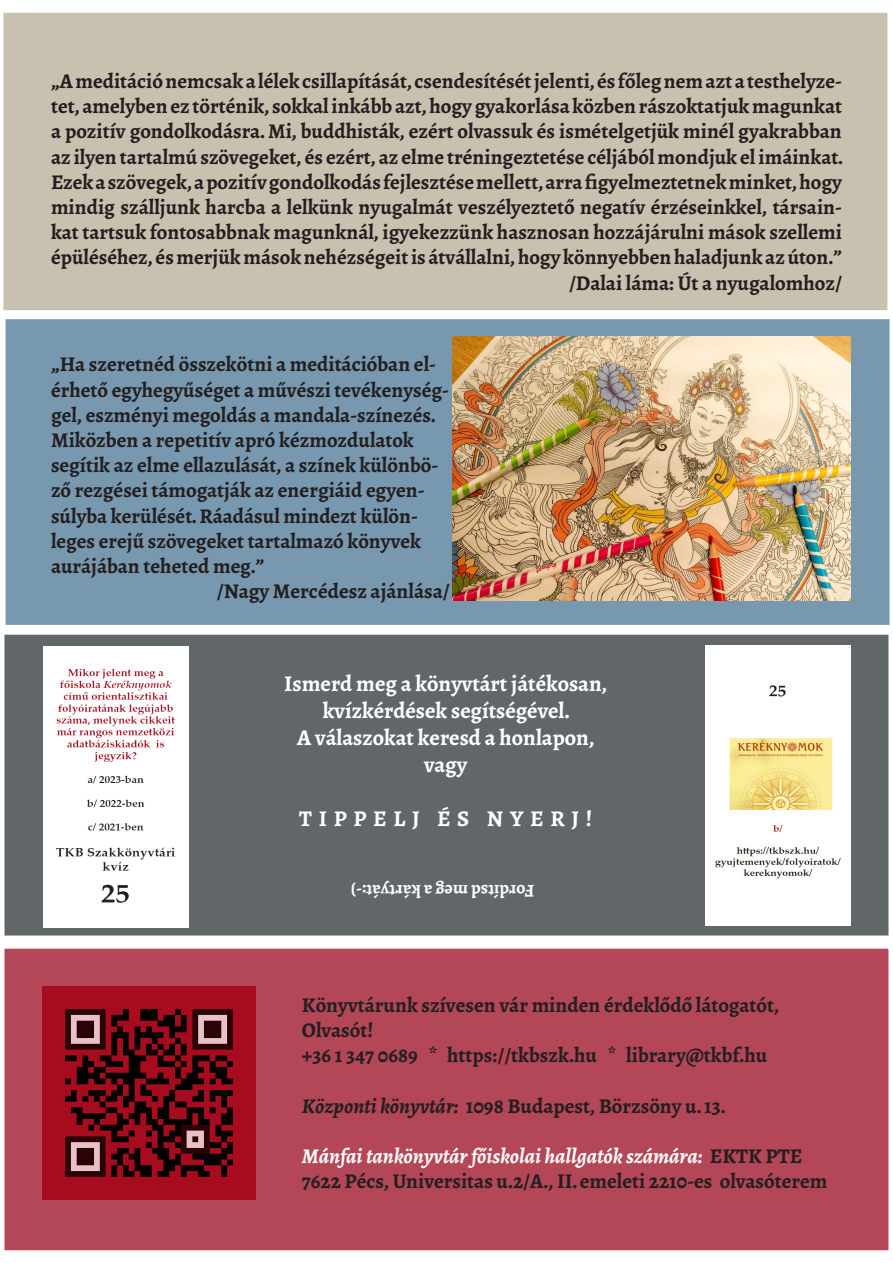
<style>
.page{position:relative;width:893px;height:1263px;background:#fff}
.page>*{position:absolute;margin:0;border:0;box-sizing:border-box;transform-origin:0 0}
.t1{font:700 22.5px/27px "Alegreya";color:#fff;text-align:center}
.t2{font:700 22.5px "Alegreya";letter-spacing:.3em;color:#fff}
.t3{font:700 21px/25.2px "Alegreya";color:#231f20}
.t4{font:italic 700 21px "Alegreya";color:#fff}
.t5{font:700 18px "Alegreya";color:#fff}
.s1{font-style:italic}
.s2{font-style:normal;color:#231f20}
</style>
<div class="page">
<div style="left:2px;top:946px;width:889px;height:310px;background:#b34757"></div>
<div style="left:3px;top:13px;width:885px;height:298px;background:#c8c1af"></div>
<div style="left:2px;top:632px;width:889px;height:310px;background:#616669"></div>
<div style="left:0;top:0;width:893px;height:13px;border:2px solid #fff"></div>
<div style="left:0;top:622px;width:893px;height:13px;border:2px solid #fff"></div>
<div style="left:1px;top:936px;width:891px;height:11px;background:#fff"></div>
<div style="left:0;top:935px;width:893px;height:13px;border:2px solid #fff"></div>
<div style="left:1px;top:1251px;width:891px;height:11px;background:#fff"></div>
<div style="left:0;top:1250px;width:893px;height:13px;border:2px solid #fff"></div>
<div style="left:1px;top:319px;width:892px;height:310px;background:#7898af"></div>
<img style="left:453px;top:336px;width:398px;height:265px">
<img style="left:44px;top:646px;width:144px;height:281px">
<img style="left:706px;top:645px;width:144px;height:281px">
<img style="left:43px;top:986px;width:212px;height:213px">
<p class="t3" style="left:51px;top:68px;width:794px;text-align:justify">„A meditáció nemcsak a lélek csillapítását, csendesítését jelenti, és főleg nem azt a testhelyze&shy;tet, amelyben ez történik, sokkal inkább azt, hogy gyakorlása közben rászoktatjuk magunkat a pozitív gondolkodásra. Mi, buddhisták, ezért olvassuk és ismételgetjük minél gyakrabban az ilyen tartalmú szövegeket, és ezért, az elme tréningeztetése céljából mondjuk el imáinkat.<br>Ezek a szövegek, a pozitív gondolkodás fejlesztése mellett, arra figyelmeztetnek minket, hogy mindig szálljunk harcba a lelkünk nyugalmát veszélyeztető negatív érzéseinkkel, társain&shy;kat tartsuk fontosabbnak magunknál, igyekezzünk hasznosan hozzájárulni mások szellemi épüléséhez, és merjük mások nehézségeit is átvállalni, hogy könnyebben haladjunk az úton.”</p>
<p class="t3" style="left:569px;top:270px;width:274px">/Dalai láma: Út a nyugalomhoz/</p>
<p class="t3" style="left:51px;top:342px;width:97px">SZÍNEZÉS</p>
<p class="t3" style="left:51px;top:352px;width:399px">„Ha szeretnéd összekötni a meditációban el&shy;érhető egyhegyűséget a művészi tevékenység&shy;gel, eszményi megoldás a mandala-színezés.<br>Miközben a repetitív apró kézmozdulatok segítik az elme ellazulását, a színek különbö&shy;ző rezgései támogatják az energiáid egyen&shy;súlyba kerülését. Ráadásul mindezt külön&shy;leges erejű szövegeket tartalmazó könyvek aurájában teheted meg.”</p>
<p class="t3" style="left:217px;top:579px;width:234px">/Nagy Mercédesz ajánlása/</p>
<p class="t3" style="left:51px;top:414px;width:248px">Különleges erejű szövegeket</p>
<p class="t3" style="left:51px;top:450px;width:268px">tartalmazó könyvek aurájában</p>
<p class="t1" style="left:284px;top:670px;width:324px">Ismerd meg a könyvtárt játékosan, kvízkérdések segítségével.<br>A válaszokat keresd a honlapon, vagy</p>
<p class="t2" style="left:299px;top:804px;width:294px">TIPPELJ ÉS NYERJ!</p>
<p class="t5" style="left:534px;top:903px;width:185px;rotate:-180deg">Fordítsd meg a kártyát:-)</p>
<p class="t3" style="left:302px;top:992px;width:479px">Könyvtárunk szívesen vár minden érdeklődő látogatót,</p>
<p class="t3" style="left:302px;top:1017px;width:73px">Olvasót!</p>
<p class="t3" style="left:302px;top:1043px;width:467px">+36 1 347 0689 * https://tkbszk.hu * library@tkbf.hu</p>
<p class="t3" style="left:302px;top:1093px;width:425px"><span class="s1">Központi könyvtár:</span> 1098 Budapest, Börzsöny u. 13.</p>
<p class="t4" style="left:302px;top:1142px;width:502px">Mánfai tankönyvtár főiskolai hallgatók számára: <span class="s2">EKTK PTE</span></p>
<p class="t3" style="left:302px;top:1169px;width:527px">7622 Pécs, Universitas u.2/A., II. emeleti 2210-es olvasóterem</p>
</div>
